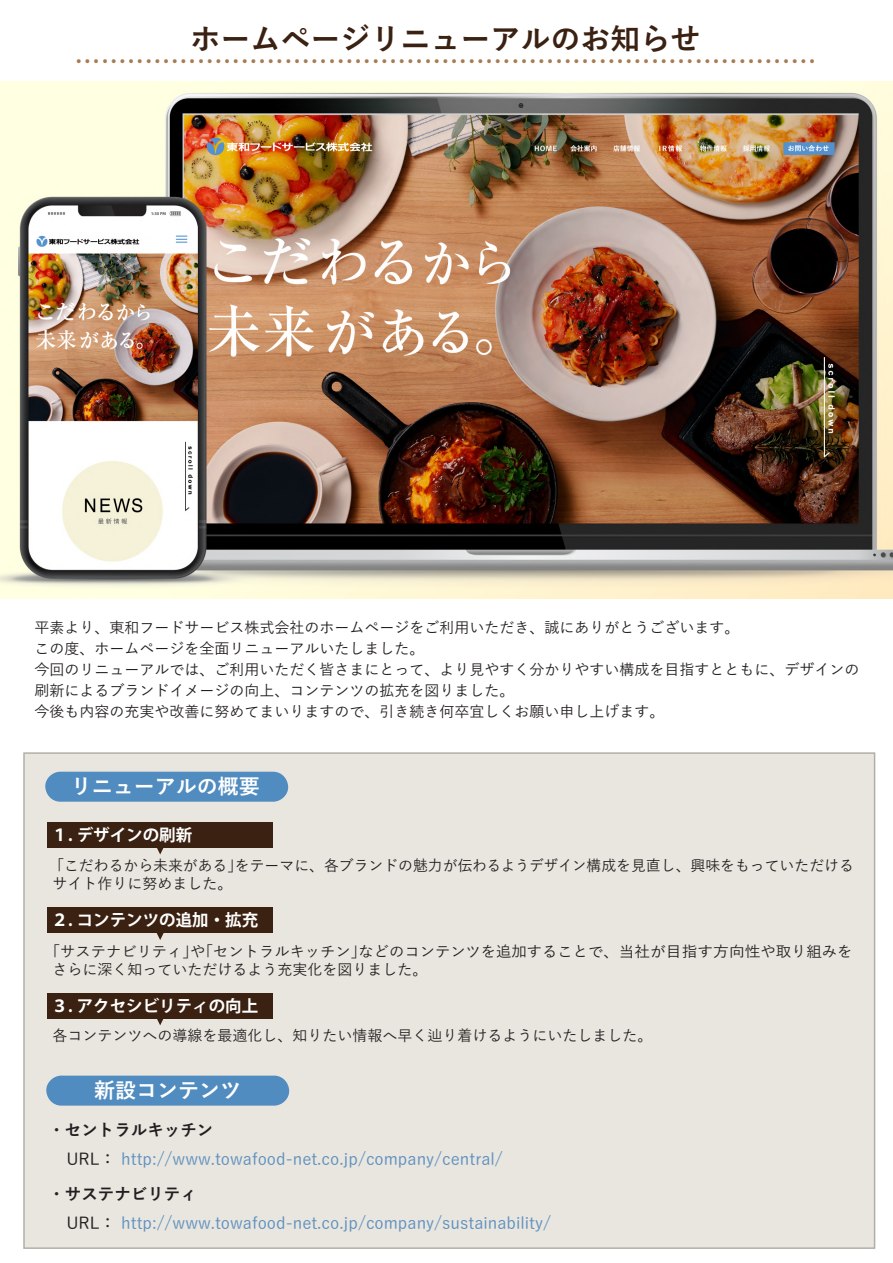
<style>
.page{position:relative;width:893px;height:1263px;background:#fff}
.page>*{position:absolute;margin:0;border:0;box-sizing:border-box;transform-origin:0 0}
.t1{font:700 30px "Yu Gothic";color:#3a2111}
.t2{font:700 21px "Yu Gothic";color:#fff}
.t3{font:18px "UD Digi Kyokasho NP B";color:#a97b50}
.t4{font:500 16.5px/29.4px "Yu Gothic";color:#6191be}
.t5{font:700 16.5px "Koz Go Pro";color:#fff}
.t6{font:500 15px/21px "Yu Gothic";color:#231f20}
.s1{font-weight:700;color:#231f20}
.s2{color:#231f20}
</style>
<div class="page">
<div style="left:23px;top:752px;width:852px;height:497px;background:#e9e6e0"></div>
<img style="left:0;top:81px;width:893px;height:517px">
<div style="left:45px;top:772px;width:244px;height:30px;background:#518cc0;border-radius:15px"></div>
<svg style="left:157px;top:1019px;width:7px;height:6px"></svg>
<div style="left:48px;top:993px;width:225px;height:26px;background:#3a2111"></div>
<svg style="left:156px;top:933px;width:8px;height:7px"></svg>
<div style="left:48px;top:908px;width:225px;height:25px;background:#3a2111"></div>
<svg style="left:157px;top:848px;width:7px;height:6px"></svg>
<div style="left:48px;top:822px;width:225px;height:26px;background:#3a2111"></div>
<div style="left:46px;top:1075px;width:244px;height:30px;background:#518cc0;border-radius:15px"></div>
<h1 class="t1" style="left:190px;top:23px;width:511px">ホームページリニューアルのお知らせ</h1>
<p class="t3" style="left:74px;top:50px;width:744px">･････････････････････････････････････････････････････････････････････････････････････</p>
<p class="t6" style="left:34px;top:615px;width:826px">平素より、東和フードサービス株式会社のホームページをご利用いただき、誠にありがとうございます。<br>この度、ホームページを全面リニューアルいたしました。<br>今回のリニューアルでは、ご利用いただく皆さまにとって、より見やすく分かりやすい構成を目指すとともに、デザインの刷新によるブランドイメージの向上、コンテンツの拡充を図りました。<br>今後も内容の充実や改善に努めてまいりますので、引き続き何卒宜しくお願い申し上げます。</p>
<h2 class="t2" style="left:71px;top:774px;width:190px">リニューアルの概要</h2>
<p class="t5" style="left:52px;top:824px;width:142px">１. デザインの刷新</p>
<p class="t6" style="left:53px;top:855px;width:803px;line-height:18px">｢こだわるから未来がある｣をテーマに、各ブランドの魅力が伝わるようデザイン構成を見直し、興味をもっていただけるサイト作りに努めました。</p>
<p class="t5" style="left:52px;top:910px;width:208px">２. コンテンツの追加・拡充</p>
<p class="t6" style="left:53px;top:940px;width:801px;line-height:18px">｢サステナビリティ｣や｢セントラルキッチン｣などのコンテンツを追加することで、当社が目指す方向性や取り組みをさらに深く知っていただけるよう充実化を図りました。</p>
<p class="t5" style="left:52px;top:995px;width:208px">３. アクセシビリティの向上</p>
<p class="t6" style="left:53px;top:1022px;width:602px">各コンテンツへの導線を最適化し、知りたい情報へ早く辿り着けるようにいたしました。</p>
<h2 class="t2" style="left:94px;top:1078px;width:149px">新設コンテンツ</h2>
<p class="t4" style="left:66px;top:1113px;width:438px;text-indent:-18px"><span class="s1">・セントラルキッチン<br></span><span class="s2">URL：</span> http://www.towafood-net.co.jp/company/central/</p>
<p class="t4" style="left:66px;top:1177px;width:486px;text-indent:-18px"><span class="s1">・サステナビリティ<br></span><span class="s2">URL：</span> http://www.towafood-net.co.jp/company/sustainability/</p>
</div>
